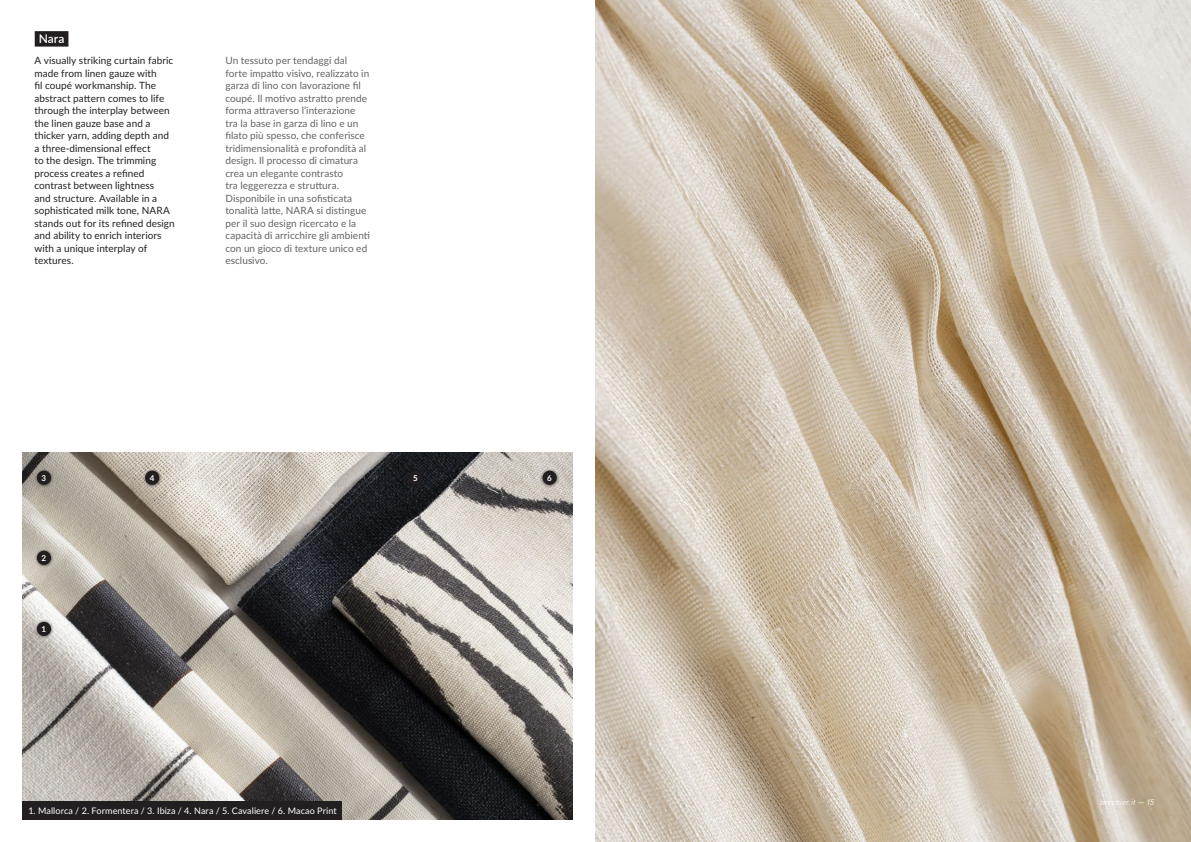
<style>
.page{position:relative;width:1191px;height:842px;background:#fff}
.page>*{position:absolute;margin:0;border:0;box-sizing:border-box;transform-origin:0 0}
.Nome_Tessuto{font:600 12px "Lato";color:#fff}
.Descrizione_Tessuto_-_IT{font:10px/12.5px "Lato";letter-spacing:.005em;color:#636366}
.Descrizione_Tessuto_-_EN{font:10px/12.5px "Lato";letter-spacing:.005em;color:#231f20}
.Descrizione_Tessuto_-_EN-2{font:9px "Lato";letter-spacing:.01em;color:#fff}
.t1{font:italic 8px "DIN";letter-spacing:.015em;color:#fff}
.Numero{font:700 8px "Lato";color:#fff}
</style>
<div class="page">
<img style="left:23px;top:453px;width:550px;height:366px">
<img style="left:595px;top:0;width:596px;height:842px">
<div style="left:35px;top:31px;width:33px;height:16px;background:#231f20"></div>
<div style="left:34px;top:619px;width:21px;height:20px;background:#231f20;opacity:.75"></div>
<div style="left:37px;top:622px;width:14px;height:14px;background:#231f20;border-radius:50%"></div>
<div style="left:34px;top:468px;width:21px;height:20px;background:#231f20;opacity:.75"></div>
<div style="left:37px;top:471px;width:14px;height:14px;background:#231f20;border-radius:50%"></div>
<div style="left:34px;top:548px;width:21px;height:20px;background:#231f20;opacity:.75"></div>
<div style="left:37px;top:551px;width:14px;height:14px;background:#231f20;border-radius:50%"></div>
<div style="left:143px;top:468px;width:20px;height:20px;background:#231f20;opacity:.75"></div>
<div style="left:145px;top:471px;width:14px;height:14px;background:#231f20;border-radius:50%"></div>
<div style="left:406px;top:468px;width:20px;height:20px;background:#231f20;opacity:.75"></div>
<div style="left:408px;top:471px;width:14px;height:14px;background:#231f20;border-radius:50%"></div>
<div style="left:540px;top:468px;width:20px;height:20px;background:#231f20;opacity:.75"></div>
<div style="left:542px;top:471px;width:15px;height:14px;background:#231f20;border-radius:50%"></div>
<div style="left:23px;top:801px;width:319px;height:18px;background:#231f20"></div>
<p class="Nome_Tessuto" style="left:39px;top:30px;width:27px">Nara</p>
<p class="Descrizione_Tessuto_-_EN" style="left:34px;top:54px;width:142px">A visually striking curtain fabric made from linen gauze with<br>fil coupé workmanship. The abstract pattern comes to life through the interplay between the linen gauze base and a thicker yarn, adding depth and a three-dimensional effect<br>to the design. The trimming process creates a refined contrast between lightness<br>and structure. Available in a sophisticated milk tone, NARA stands out for its refined design and ability to enrich interiors with a unique interplay of textures.</p>
<p class="Descrizione_Tessuto_-_IT" style="left:225px;top:54px;width:146px">Un tessuto per tendaggi dal forte impatto visivo, realizzato in garza di lino con lavorazione fil coupé. Il motivo astratto prende forma attraverso l’interazione tra la base in garza di lino e un filato più spesso, che conferisce tridimensionalità e profondità al design. Il processo di cimatura crea un elegante contrasto<br>tra leggerezza e struttura.<br>Disponibile in una sofisticata tonalità latte, NARA si distingue per il suo design ricercato e la capacità di arricchire gli ambienti con un gioco di texture unico ed esclusivo.</p>
<p class="Numero" style="left:42px;top:472px;width:6px">3</p>
<p class="Numero" style="left:42px;top:552px;width:6px">2</p>
<p class="Numero" style="left:42px;top:623px;width:6px">1</p>
<p class="Numero" style="left:150px;top:472px;width:6px">4</p>
<p class="Numero" style="left:413px;top:472px;width:6px">5</p>
<p class="Numero" style="left:547px;top:472px;width:6px">6</p>
<p class="Descrizione_Tessuto_-_EN-2" style="left:28px;top:804px;width:310px">1. Mallorca / 2. Formentera / 3. Ibiza / 4. Nara / 5. Cavaliere / 6. Macao Print</p>
<p class="t1" style="left:1100px;top:797px;width:55px">brochier.it — 15</p>
</div>
